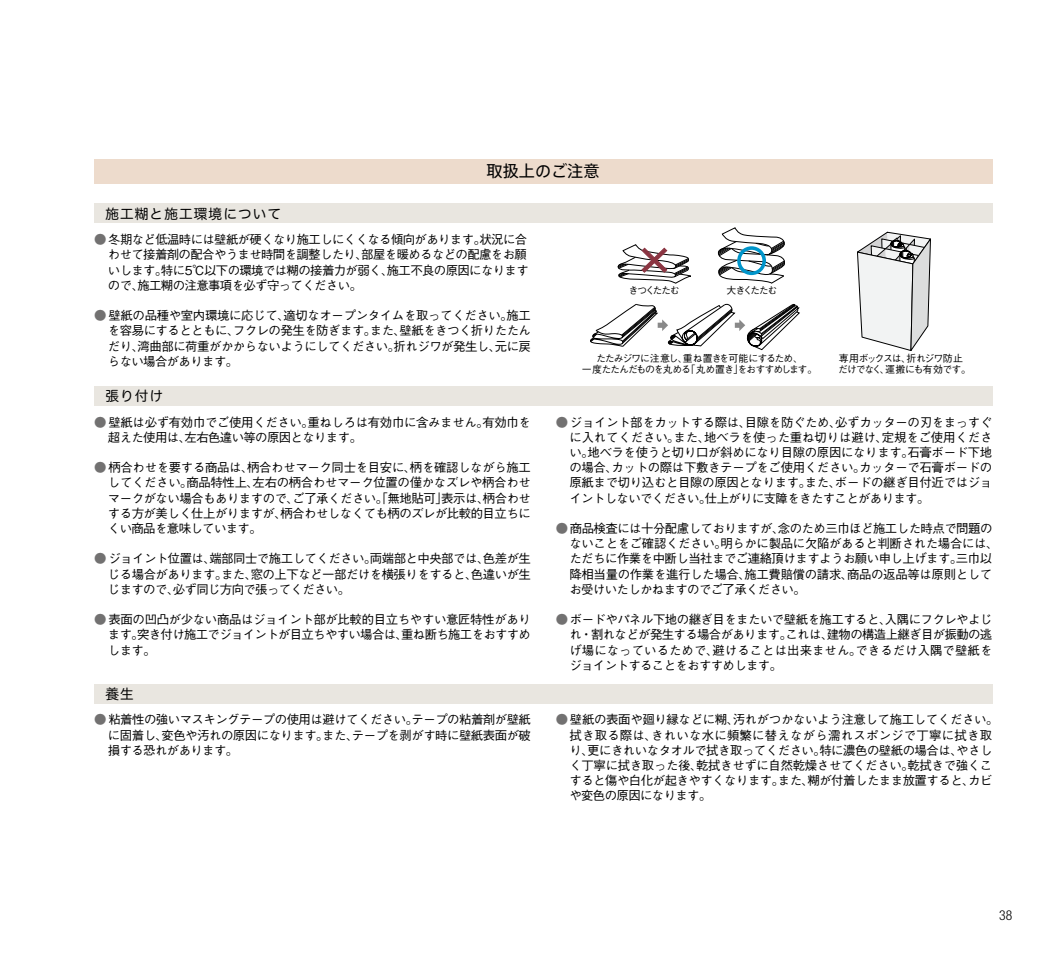
<style>
.page{position:relative;width:1042px;height:953px;background:#fff}
.page>*{position:absolute;margin:0;border:0;box-sizing:border-box;transform-origin:0 0}
.t1{font:16.1px "Axis Std";color:#000}
.t2{font:13.65px "Hira Maru Std W4";letter-spacing:.08em;color:#000}
.t3{font:300 condensed 13.65px "Helvetica Neue LT Std";color:#000}
.t4{font:500 12.42px/15.2px "Gothic BBB Pro";letter-spacing:-.04em;color:#000;text-align:justify}
.t5{font:500 9.97px/11.2px "Gothic BBB Pro";letter-spacing:-.105em;color:#000;text-align:center}
.s1{color:#727171}
</style>
<div class="page">
<svg style="left:857px;top:232px;width:74px;height:119px"></svg>
<svg style="left:590px;top:303px;width:210px;height:47px"></svg>
<svg style="left:617px;top:245px;width:74px;height:38px"></svg>
<svg style="left:717px;top:228px;width:68px;height:56px"></svg>
<div style="left:94px;top:203px;width:898px;height:20px;background:#e9e6e0"></div>
<div style="left:94px;top:386px;width:898px;height:20px;background:#e9e6e0"></div>
<div style="left:94px;top:683px;width:898px;height:20px;background:#e9e6e0"></div>
<div style="left:94px;top:159px;width:898px;height:25px;background:#eddbcc"></div>
<p class="t2" style="left:105px;top:203px;width:177px">施工糊と施工環境について</p>
<p class="t1" style="left:487px;top:159px;width:114px">取扱上のご注意</p>
<p class="t4" style="left:108px;top:230px;width:422px;text-align:left;text-indent:-14px"><span class="s1">●</span> 冬期など低温時には壁紙が硬くなり施工しにくくなる傾向があります。状況に合わせて接着剤の配合やうませ時間を調整したり、部屋を暖めるなどの配慮をお願いします。特に5℃以下の環境では糊の接着力が弱く、施工不良の原因になりますので、施工糊の注意事項を必ず守ってください。</p>
<p class="t4" style="left:108px;top:306px;width:424px;text-indent:-14px"><span class="s1">●</span> 壁紙の品種や室内環境に応じて、適切なオープンタイムを取ってください。施工を容易にするとともに、フクレの発生を防ぎます。また、壁紙をきつく折りたたんだり、湾曲部に荷重がかからないようにしてください。折れジワが発生し、元に戻らない場合があります。</p>
<p class="t2" style="left:105px;top:386px;width:59px">張り付け</p>
<p class="t4" style="left:108px;top:413px;width:424px;text-indent:-14px"><span class="s1">●</span> 壁紙は必ず有効巾でご使用ください。重ねしろは有効巾に含みません。有効巾を超えた使用は、左右色違い等の原因となります。</p>
<p class="t4" style="left:108px;top:458px;width:424px;text-indent:-14px"><span class="s1">●</span>柄合わせを要する商品は、柄合わせマーク同士を目安に、柄を確認しながら施工してください。商品特性上、左右の柄合わせマーク位置の僅かなズレや柄合わせマークがない場合もありますので、ご了承ください。「無地貼可」表示は、柄合わせする方が美しく仕上がりますが、柄合わせしなくても柄のズレが比較的目立ちにくい商品を意味しています。</p>
<p class="t4" style="left:108px;top:549px;width:424px;text-indent:-14px"><span class="s1">●</span> ジョイント位置は、端部同士で施工してください。両端部と中央部では、色差が生じる場合があります。また、窓の上下など一部だけを横張りをすると、色違いが生じますので、必ず同じ方向で張ってください。</p>
<p class="t4" style="left:108px;top:610px;width:424px;text-indent:-14px"><span class="s1">●</span> 表面の凹凸が少ない商品はジョイント部が比較的目立ちやすい意匠特性があります。突き付け施工でジョイントが目立ちやすい場合は、重ね断ち施工をおすすめします。</p>
<p class="t2" style="left:105px;top:683px;width:30px">養生</p>
<p class="t5" style="left:628px;top:283px;width:53px">きつくたたむ</p>
<p class="t5" style="left:726px;top:283px;width:52px">大きくたたむ</p>
<p class="t5" style="left:582px;top:351px;width:237px">たたみジワに注意し、重ね置きを可能にするため、<br>一度たたんだものを丸める「丸め置き」をおすすめします。</p>
<p class="t5" style="left:839px;top:351px;width:134px;text-align:left">専用ボックスは、折れジワ防止だけでなく、運搬にも有効です。</p>
<p class="t4" style="left:569px;top:413px;width:424px;text-indent:-14px"><span class="s1">●</span> ジョイント部をカットする際は、目隙を防ぐため、必ずカッターの刃をまっすぐに入れてください。また、地ベラを使った重ね切りは避け、定規をご使用ください。地ベラを使うと切り口が斜めになり目隙の原因になります。石膏ボード下地の場合、カットの際は下敷きテープをご使用ください。カッターで石膏ボードの原紙まで切り込むと目隙の原因となります。また、ボードの継ぎ目付近ではジョイントしないでください。仕上がりに支障をきたすことがあります。</p>
<p class="t4" style="left:569px;top:519px;width:431px;text-align:left;text-indent:-14px"><span class="s1">●</span> 商品検査には十分配慮しておりますが、念のため三巾ほど施工した時点で問題のないことをご確認ください。明らかに製品に欠陥があると判断された場合には、ただちに作業を中断し当社までご連絡頂けますようお願い申し上げます。三巾以降相当量の作業を進行した場合、施工費賠償の請求、商品の返品等は原則としてお受けいたしかねますのでご了承ください。</p>
<p class="t4" style="left:569px;top:610px;width:424px;text-indent:-14px"><span class="s1">●</span> ボードやパネル下地の継ぎ目をまたいで壁紙を施工すると、入隅にフクレやよじれ・割れなどが発生する場合があります。これは、建物の構造上継ぎ目が振動の逃げ場になっているためで、避けることは出来ません。できるだけ入隅で壁紙をジョイントすることをおすすめします。</p>
<p class="t4" style="left:108px;top:710px;width:424px;text-indent:-14px"><span class="s1">●</span> 粘着性の強いマスキングテープの使用は避けてください。テープの粘着剤が壁紙に固着し、変色や汚れの原因になります。また、テープを剥がす時に壁紙表面が破損する恐れがあります。</p>
<p class="t4" style="left:569px;top:710px;width:430px;text-align:left;text-indent:-14px"><span class="s1">●</span> 壁紙の表面や廻り縁などに糊、汚れがつかないよう注意して施工してください。拭き取る際は、きれいな水に頻繁に替えながら濡れスポンジで丁寧に拭き取り、更にきれいなタオルで拭き取ってください。特に濃色の壁紙の場合は、やさしく丁寧に拭き取った後、乾拭きせずに自然乾燥させてください。乾拭きで強くこすると傷や白化が起きやすくなります。また、糊が付着したまま放置すると、カビや変色の原因になります。</p>
<p class="t3" style="left:999px;top:906px;width:15px">38</p>
</div>
